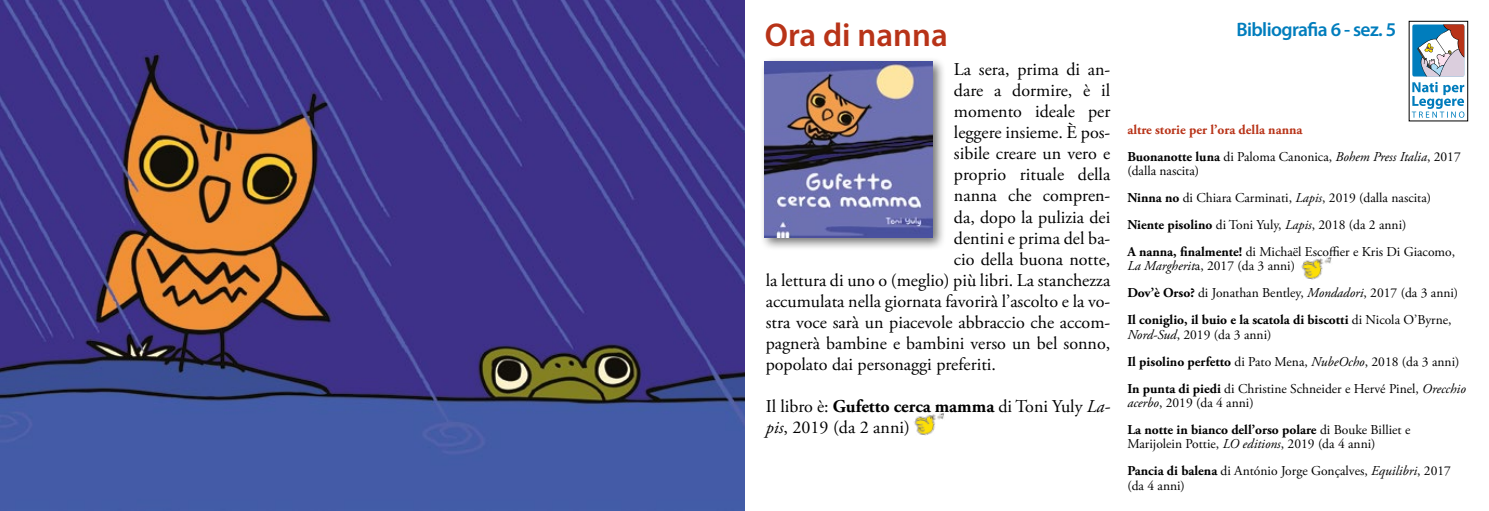
<style>
.page{position:relative;width:1489px;height:511px;background:#fff}
.page>*{position:absolute;margin:0;border:0;box-sizing:border-box;transform-origin:0 0}
.t1{font:600 33px "Myriad Pro";color:#b83318}
.t2{font:600 19.5px "Myriad Pro";letter-spacing:-.03em;color:#007dbd}
.t3{font:18px/21px "Adobe Garamond Pro";color:#000}
.t4{font:13.5px/27px "Adobe Garamond Pro";color:#000}
.t5{font:700 13.5px/27px "Adobe Garamond Pro";color:#b83318}
.t6{font:700 13.5px/27px "Adobe Garamond Pro";color:#000}
.s1{font-weight:700}
.s2{font-style:italic}
.s3{color:#000}
.s4{font-weight:400;color:#000}
.s5{font-weight:400;font-style:italic;color:#000}
.s6{font-weight:400;font-style:italic}
.s7{font-weight:400}
</style>
<div class="page">
<img style="left:0;top:0;width:744px;height:510px">
<div style="left:759px;top:56px;width:187px;height:195px;background:#000;opacity:.55"></div>
<img style="left:764px;top:61px;width:168px;height:176px">
<svg style="left:1464px;top:25px;width:1px;height:91px"></svg>
<svg style="left:1411px;top:24px;width:53px;height:94px"></svg>
<img style="left:914px;top:413px;width:30px;height:23px">
<img style="left:1301px;top:257px;width:31px;height:23px">
<h1 class="t1" style="left:764px;top:14px;width:184px">Ora di nanna</h1>
<h3 class="t3" style="left:953px;top:60px;width:158px">La sera, prima di an-</h3>
<h3 class="t3" style="left:953px;top:81px;width:158px">dare a dormire, è il</h3>
<h3 class="t3" style="left:953px;top:102px;width:158px">momento ideale per</h3>
<h3 class="t3" style="left:953px;top:123px;width:158px">leggere insieme. È pos-</h3>
<h3 class="t3" style="left:953px;top:144px;width:158px">sibile creare un vero e</h3>
<h3 class="t3" style="left:953px;top:165px;width:158px">proprio rituale della</h3>
<h3 class="t3" style="left:953px;top:186px;width:158px">nanna che compren-</h3>
<h3 class="t3" style="left:953px;top:207px;width:158px">da, dopo la pulizia dei</h3>
<h3 class="t3" style="left:953px;top:228px;width:158px">dentini e prima del ba-</h3>
<h3 class="t3" style="left:953px;top:249px;width:158px">cio della buona notte,</h3>
<h3 class="t3" style="left:765px;top:270px;width:346px">la lettura di uno o (meglio) più libri. La stanchezza</h3>
<h3 class="t3" style="left:765px;top:291px;width:346px">accumulata nella giornata favorirà l’ascolto e la vo-</h3>
<h3 class="t3" style="left:765px;top:312px;width:346px">stra voce sarà un piacevole abbraccio che accom-</h3>
<h3 class="t3" style="left:765px;top:333px;width:346px">pagnerà bambine e bambini verso un bel sonno,</h3>
<h3 class="t3" style="left:765px;top:354px;width:232px">popolato dai personaggi preferiti.</h3>
<h3 class="t3" style="left:765px;top:396px;width:346px">Il libro è: <span class="s1">Gufetto cerca mamma</span> di Toni Yuly <span class="s2">La&shy;pis</span>, 2019 (da 2 anni)</h3>
<h2 class="t2" style="left:1236px;top:17px;width:161px">Bibliografia 6 - sez. 5</h2>
<p class="t5" style="left:1127px;top:116px;width:335px">altre storie per l’ora della nanna<br><span class="s3">Buonanotte luna</span> <span class="s4">di Paloma Canonica,</span> <span class="s5">Bohem Press Italia</span><span class="s4">, 2017</span></p>
<p class="t4" style="left:1127px;top:157px;width:329px">(dalla nascita)<br><span class="s1">Ninna no</span> di Chiara Carminati, <span class="s2">Lapis</span>, 2019 (dalla nascita)<br><span class="s1">Niente pisolino</span> di Toni Yuly, <span class="s2">Lapis</span>, 2018 (da 2 anni)<br><span class="s1">A nanna, finalmente!</span> di Michaël Escoffier e Kris Di Giacomo,</p>
<p class="t4" style="left:1127px;top:253px;width:332px"><span class="s2">La Margherit</span>a, 2017 (da 3 anni)<br><span class="s1">Dov’è Orso?</span> di Jonathan Bentley, <span class="s2">Mondadori</span>, 2017 (da 3 anni)<br><span class="s1">Il coniglio, il buio e la scatola di biscotti</span> di Nicola O’Byrne,</p>
<p class="t4" style="left:1127px;top:321px;width:340px"><span class="s2">Nord-Sud</span>, 2019 (da 3 anni)<br><span class="s1">Il pisolino perfetto</span> di Pato Mena, <span class="s2">NubeOcho</span>, 2018 (da 3 anni)<br><span class="s1">In punta di piedi</span> di Christine Schneider e Hervé Pinel, <span class="s2">Orecchio</span></p>
<p class="t6" style="left:1127px;top:389px;width:284px"><span class="s6">acerbo</span><span class="s7">, 2019 (da 4 anni)<br></span>La notte in bianco dell’orso polare <span class="s7">di Bouke Billiet e</span></p>
<p class="t4" style="left:1127px;top:430px;width:325px">Marijolein Pottie, <span class="s2">LO editions</span>, 2019 (da 4 anni)<br><span class="s1">Pancia di balena</span> di António Jorge Gonçalves, <span class="s2">Equilibri</span>, 2017</p>
<p class="t4" style="left:1127px;top:472px;width:59px">(da 4 anni)</p>
</div>
